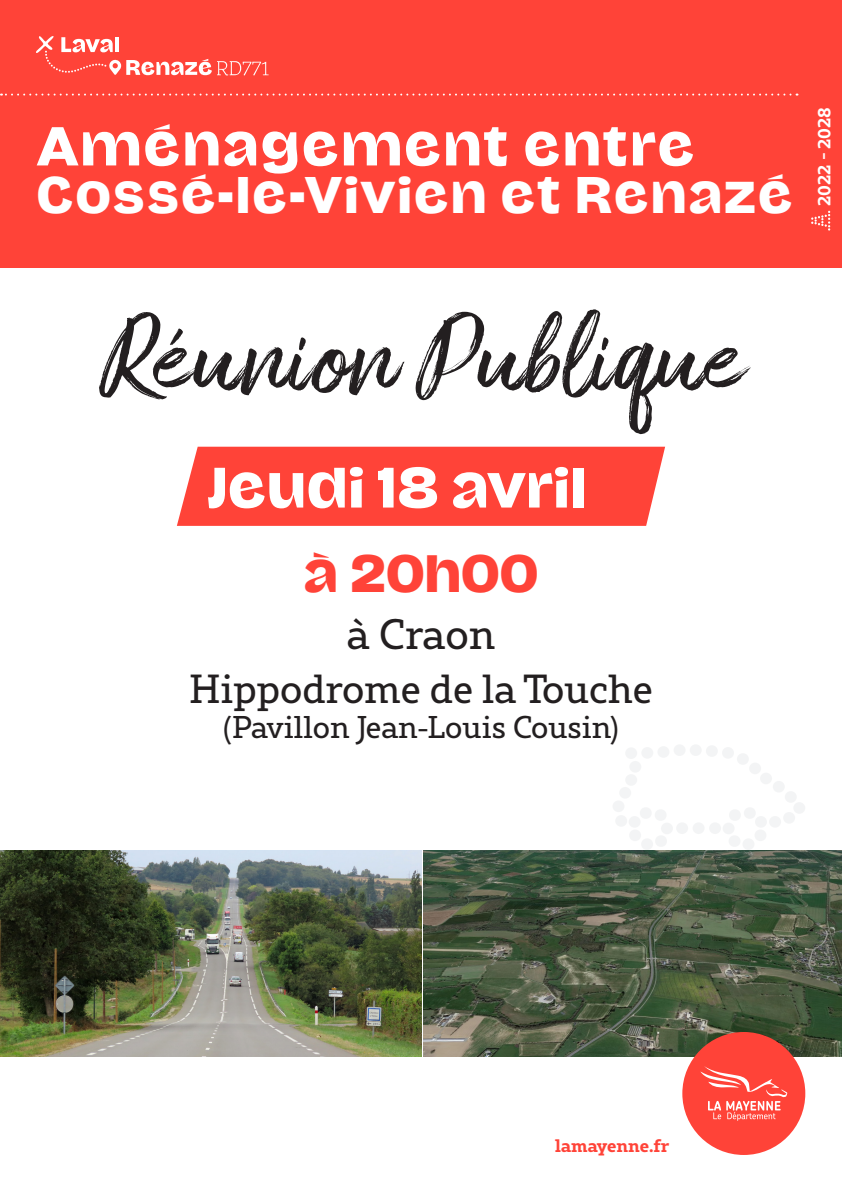
<style>
.page{position:relative;width:842px;height:1191px;background:#fff}
.page>*{position:absolute;margin:0;border:0;box-sizing:border-box;transform-origin:0 0}
.t1{font:111px "Amithen";color:#231f20}
.t2{font:500 53px "Mayenne Sans Beta";color:#fff}
.t3{font:500 51px "Mayenne Sans Beta";letter-spacing:.03em;color:#fff}
.t4{font:500 49px "Mayenne Sans Beta";color:#ff4338}
.t5{font:500 48px "Mayenne Sans Beta";letter-spacing:.03em;color:#fff}
.t6{font:42px "Rival Slab";color:#231f20}
.t7{font:40px "Rival Slab";color:#231f20}
.t8{font:31px "Rival Slab";color:#231f20}
.t9{font:700 18px "Rival Slab";color:#fff}
.t10{font:700 17.9px "Rival Slab";color:#ff4338}
</style>
<div class="page">
<img style="left:424px;top:850px;width:418px;height:206px">
<div style="left:177px;top:447px;width:488px;height:79px;background:#ff4338"></div>
<div style="left:0;top:0;width:842px;height:268px;background:#ff4338"></div>
<svg style="left:1px;top:94px;width:789px;height:2px"></svg>
<div style="left:682px;top:1032px;width:123px;height:123px;background:#ff4338;border-radius:50%"></div>
<svg style="left:700px;top:1066px;width:87px;height:54px"></svg>
<img style="left:0;top:850px;width:422px;height:206px">
<div style="left:742px;top:838px;width:12px;height:12px;background:#f2f3f4;border-radius:50%"></div>
<div style="left:641px;top:838px;width:12px;height:12px;background:#f2f3f4;border-radius:50%"></div>
<div style="left:676px;top:822px;width:12px;height:12px;background:#f2f3f4;border-radius:50%"></div>
<div style="left:693px;top:822px;width:12px;height:12px;background:#f2f3f4;border-radius:50%"></div>
<div style="left:709px;top:822px;width:12px;height:12px;background:#f2f3f4;border-radius:50%"></div>
<div style="left:769px;top:816px;width:12px;height:11px;background:#f2f3f4;border-radius:50%"></div>
<div style="left:783px;top:812px;width:12px;height:11px;background:#f2f3f4;border-radius:50%"></div>
<div style="left:793px;top:802px;width:12px;height:12px;background:#f2f3f4;border-radius:50%"></div>
<div style="left:785px;top:791px;width:12px;height:12px;background:#f2f3f4;border-radius:50%"></div>
<div style="left:773px;top:781px;width:12px;height:11px;background:#f2f3f4;border-radius:50%"></div>
<div style="left:760px;top:772px;width:12px;height:12px;background:#f2f3f4;border-radius:50%"></div>
<div style="left:749px;top:762px;width:12px;height:12px;background:#f2f3f4;border-radius:50%"></div>
<div style="left:737px;top:753px;width:12px;height:12px;background:#f2f3f4;border-radius:50%"></div>
<div style="left:722px;top:747px;width:12px;height:11px;background:#f2f3f4;border-radius:50%"></div>
<div style="left:706px;top:745px;width:12px;height:12px;background:#f2f3f4;border-radius:50%"></div>
<div style="left:690px;top:744px;width:12px;height:12px;background:#f2f3f4;border-radius:50%"></div>
<div style="left:674px;top:744px;width:12px;height:12px;background:#f2f3f4;border-radius:50%"></div>
<div style="left:657px;top:746px;width:12px;height:12px;background:#f2f3f4;border-radius:50%"></div>
<div style="left:641px;top:747px;width:12px;height:11px;background:#f2f3f4;border-radius:50%"></div>
<div style="left:625px;top:747px;width:12px;height:12px;background:#f2f3f4;border-radius:50%"></div>
<div style="left:629px;top:761px;width:12px;height:11px;background:#f2f3f4;border-radius:50%"></div>
<div style="left:625px;top:774px;width:12px;height:12px;background:#f2f3f4;border-radius:50%"></div>
<div style="left:619px;top:787px;width:12px;height:11px;background:#f2f3f4;border-radius:50%"></div>
<div style="left:612px;top:800px;width:12px;height:12px;background:#f2f3f4;border-radius:50%"></div>
<div style="left:615px;top:815px;width:12px;height:11px;background:#f2f3f4;border-radius:50%"></div>
<div style="left:723px;top:822px;width:12px;height:12px;background:#f2f3f4;border-radius:50%"></div>
<div style="left:661px;top:822px;width:12px;height:12px;background:#f2f3f4;border-radius:50%"></div>
<div style="left:755px;top:816px;width:12px;height:11px;background:#f2f3f4;border-radius:50%"></div>
<div style="left:629px;top:816px;width:12px;height:11px;background:#f2f3f4;border-radius:50%"></div>
<svg style="left:755px;top:830px;width:11px;height:11px"></svg>
<svg style="left:630px;top:830px;width:11px;height:11px"></svg>
<svg style="left:729px;top:836px;width:11px;height:10px"></svg>
<svg style="left:656px;top:836px;width:11px;height:10px"></svg>
<svg style="left:729px;top:808px;width:26px;height:12px"></svg>
<svg style="left:640px;top:808px;width:26px;height:12px"></svg>
<svg style="left:36px;top:36px;width:233px;height:39px"></svg>
<svg style="left:811px;top:211px;width:19px;height:20px"></svg>
<p class="t3" style="left:37px;top:119px;width:660px">Aménagement entre</p>
<p class="t5" style="left:37px;top:170px;width:758px">Cossé-le-Vivien et Renazé</p>
<p class="t9" style="left:810px;top:206px;width:100px;rotate:-90deg">2022 - 2028</p>
<p class="t1" style="left:99px;top:291px;width:647px">Réunion Publique</p>
<p class="t2" style="left:207px;top:459px;width:381px">Jeudi 18 avril</p>
<p class="t4" style="left:304px;top:547px;width:236px">à 20h00</p>
<p class="t6" style="left:347px;top:604px;width:150px">à Craon</p>
<p class="t7" style="left:189px;top:660px;width:465px">Hippodrome de la Touche</p>
<p class="t8" style="left:223px;top:705px;width:397px">(Pavillon Jean-Louis Cousin)</p>
<p class="t10" style="left:555px;top:1132px;width:115px">lamayenne.fr</p>
</div>
